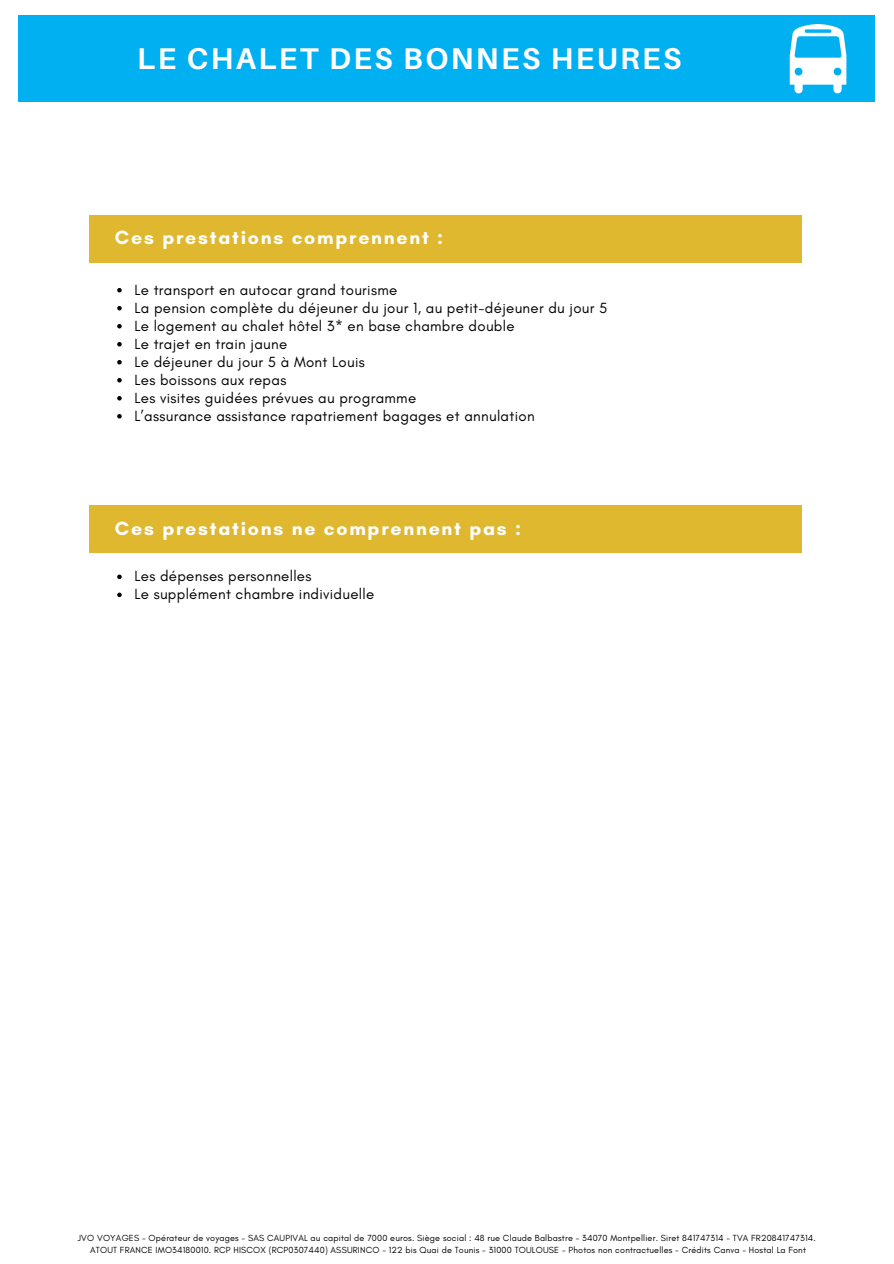
<style>
.page{position:relative;width:894px;height:1264px;background:#fff}
.page>*{position:absolute;margin:0;border:0;box-sizing:border-box;transform-origin:0 0}
.t1{font:700 30px "Aileron";letter-spacing:.08em;color:#fff}
.t2{font:700 19.5px "Glacial Indifference";letter-spacing:.09em;color:#fff}
.t3{font:15px "Glacial Indifference";letter-spacing:.02em;color:#000}
.t4{font:9px "Glacial Indifference";letter-spacing:.02em;color:#000}
</style>
<div class="page">
<div style="left:89px;top:215px;width:712px;height:47px;background:#dfb82f"></div>
<div style="left:89px;top:505px;width:712px;height:47px;background:#dfb82f"></div>
<svg style="left:117px;top:288px;width:5px;height:4px"></svg>
<svg style="left:117px;top:306px;width:5px;height:4px"></svg>
<svg style="left:117px;top:324px;width:5px;height:4px"></svg>
<svg style="left:117px;top:342px;width:5px;height:4px"></svg>
<svg style="left:117px;top:360px;width:5px;height:4px"></svg>
<svg style="left:117px;top:378px;width:5px;height:4px"></svg>
<svg style="left:117px;top:396px;width:5px;height:4px"></svg>
<svg style="left:117px;top:414px;width:5px;height:4px"></svg>
<svg style="left:117px;top:574px;width:5px;height:5px"></svg>
<svg style="left:117px;top:592px;width:5px;height:5px"></svg>
<div style="left:18px;top:15px;width:856px;height:87px;background:#00b0f0"></div>
<svg style="left:789px;top:24px;width:57px;height:70px"></svg>
<p class="t1" style="left:137px;top:40px;width:545px">LE CHALET DES BONNES HEURES</p>
<p class="t2" style="left:115px;top:226px;width:329px">Ces prestations comprennent :</p>
<p class="t3" style="left:134px;top:280px;width:264px">Le transport en autocar grand tourisme</p>
<p class="t3" style="left:134px;top:298px;width:474px">La pension complète du déjeuner du jour 1, au petit-déjeuner du jour 5</p>
<p class="t3" style="left:134px;top:316px;width:381px">Le logement au chalet hôtel 3* en base chambre double</p>
<h2 class="t3" style="left:134px;top:334px;width:154px">Le trajet en train jaune</h2>
<p class="t3" style="left:134px;top:352px;width:232px">Le déjeuner du jour 5 à Mont Louis</p>
<p class="t3" style="left:134px;top:370px;width:153px">Les boissons aux repas</p>
<p class="t3" style="left:134px;top:388px;width:283px">Les visites guidées prévues au programme</p>
<p class="t3" style="left:134px;top:406px;width:401px">L’assurance assistance rapatriement bagages et annulation</p>
<h1 class="t2" style="left:115px;top:516px;width:407px">Ces prestations ne comprennent pas :</h1>
<p class="t3" style="left:134px;top:567px;width:178px">Les dépenses personnelles</p>
<p class="t3" style="left:134px;top:585px;width:241px">Le supplément chambre individuelle</p>
<p class="t4" style="left:78px;top:1231px;width:739px">JVO VOYAGES - Opérateur de voyages - SAS CAUPIVAL au capital de 7000 euros. Siège social : 48 rue Claude Balbastre - 34070 Montpellier. Siret 841747314 - TVA FR20841747314.</p>
<p class="t4" style="left:90px;top:1243px;width:717px">ATOUT FRANCE IMO34180010. RCP HISCOX (RCP0307440) ASSURINCO - 122 bis Quai de Tounis - 31000 TOULOUSE - Photos non contractuelles - Crédits Canva - Hostal La Font</p>
</div>
